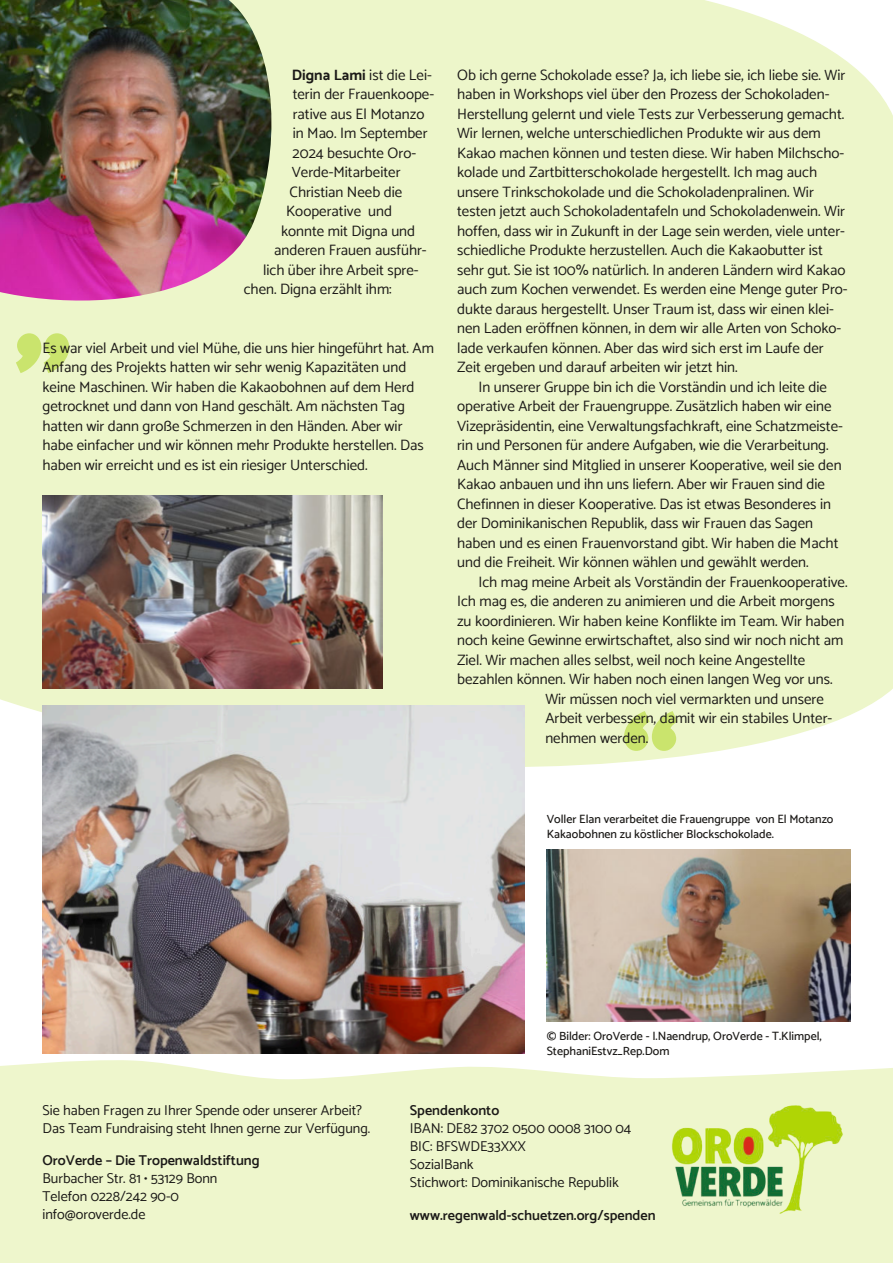
<style>
.page{position:relative;width:893px;height:1263px;background:#fff}
.page>*{position:absolute;margin:0;border:0;box-sizing:border-box;transform-origin:0 0}
.t1{font:900 132.3px "Catamaran";color:#cae46d}
.t2{font:15px/19.5px "Catamaran";color:#1b1917}
.t3{font:14.25px/18px "Catamaran";color:#1b1917}
.t4{font:600 14.25px "Catamaran";color:#1b1917}
.t5{font:500 12px/15px "Catamaran";color:#1b1917}
.s1{font-weight:700}
</style>
<div class="page">
<svg style="left:0;top:506px;width:893px;height:322px;fill:#edf6ca"></svg>
<div style="left:0;top:0;width:893px;height:506px;background:#edf6ca"></div>
<div style="left:0;top:1060px;width:893px;height:203px;background:#eef6cc"></div>
<img style="left:662px;top:1100px;width:191px;height:119px">
<img style="left:0;top:0;width:272px;height:301px">
<img style="left:547px;top:850px;width:303px;height:171px">
<img style="left:43px;top:706px;width:481px;height:348px">
<img style="left:43px;top:495px;width:339px;height:194px">
<p class="t2" style="left:292px;top:65px;width:142px"><span class="s1">Digna Lami</span> ist die Lei-</p>
<p class="t2" style="left:293px;top:84px;width:143px">terin der Frauenkoope-</p>
<p class="t2" style="left:293px;top:104px;width:133px">rative aus El Motanzo</p>
<p class="t2" style="left:293px;top:123px;width:136px">in Mao. Im September</p>
<p class="t2" style="left:293px;top:143px;width:125px">2024 besuchte Oro-</p>
<p class="t2" style="left:292px;top:162px;width:110px">Verde-Mitarbeiter</p>
<p class="t2" style="left:290px;top:182px;width:114px">Christian Neeb die</p>
<p class="t2" style="left:286px;top:201px;width:107px">Kooperative und</p>
<p class="t2" style="left:281px;top:221px;width:136px">konnte mit Digna und</p>
<p class="t2" style="left:274px;top:240px;width:154px">anderen Frauen ausführ-</p>
<p class="t2" style="left:263px;top:260px;width:157px">lich über ihre Arbeit spre-</p>
<p class="t2" style="left:244px;top:279px;width:150px">chen. Digna erzählt ihm:</p>
<h1 class="t1" style="left:13px;top:230px;width:61px">„</h1>
<p class="t2" style="left:43px;top:338px;width:393px">Es war viel Arbeit und viel Mühe, die uns hier hingeführt hat. Am Anfang des Projekts hatten wir sehr wenig Kapazitäten und keine Maschinen. Wir haben die Kakaobohnen auf dem Herd getrocknet und dann von Hand geschält. Am nächsten Tag hatten wir dann große Schmerzen in den Händen. Aber wir habe einfacher und wir können mehr Produkte herstellen. Das haben wir erreicht und es ist ein riesiger Unterschied.</p>
<p class="t2" style="left:457px;top:65px;width:392px">Ob ich gerne Schokolade esse? Ja, ich liebe sie, ich liebe sie. Wir haben in Workshops viel über den Prozess der Schokoladen-Herstellung gelernt und viele Tests zur Verbesserung gemacht.<br>Wir lernen, welche unterschiedlichen Produkte wir aus dem Kakao machen können und testen diese. Wir haben Milchscho&shy;kolade und Zartbitterschokolade hergestellt. Ich mag auch unsere Trinkschokolade und die Schokoladenpralinen. Wir testen jetzt auch Schokoladentafeln und Schokoladenwein. Wir hoffen, dass wir in Zukunft in der Lage sein werden, viele unter&shy;schiedliche Produkte herzustellen. Auch die Kakaobutter ist sehr gut. Sie ist 100% natürlich. In anderen Ländern wird Kakao auch zum Kochen verwendet. Es werden eine Menge guter Pro&shy;dukte daraus hergestellt. Unser Traum ist, dass wir einen klei&shy;nen Laden eröffnen können, in dem wir alle Arten von Schoko&shy;lade verkaufen können. Aber das wird sich erst im Laufe der Zeit ergeben und darauf arbeiten wir jetzt hin.</p>
<p class="t2" style="left:457px;top:377px;width:387px;text-indent:21px">In unserer Gruppe bin ich die Vorständin und ich leite die operative Arbeit der Frauengruppe. Zusätzlich haben wir eine Vizepräsidentin, eine Verwaltungsfachkraft, eine Schatzmeiste&shy;rin und Personen für andere Aufgaben, wie die Verarbeitung.<br>Auch Männer sind Mitglied in unserer Kooperative, weil sie den Kakao anbauen und ihn uns liefern. Aber wir Frauen sind die Chefinnen in dieser Kooperative. Das ist etwas Besonderes in der Dominikanischen Republik, dass wir Frauen das Sagen haben und es einen Frauenvorstand gibt. Wir haben die Macht und die Freiheit. Wir können wählen und gewählt werden.</p>
<p class="t2" style="left:478px;top:572px;width:371px">Ich mag meine Arbeit als Vorständin der Frauenkooperative.</p>
<p class="t2" style="left:457px;top:591px;width:379px">Ich mag es, die anderen zu animieren und die Arbeit morgens</p>
<p class="t2" style="left:457px;top:611px;width:389px">zu koordinieren. Wir haben keine Konflikte im Team. Wir haben</p>
<p class="t2" style="left:457px;top:630px;width:388px">noch keine Gewinne erwirtschaftet, also sind wir noch nicht am</p>
<p class="t2" style="left:457px;top:650px;width:350px">Ziel. Wir machen alles selbst, weil noch keine Angestellte</p>
<p class="t2" style="left:457px;top:669px;width:377px">bezahlen können. Wir haben noch einen langen Weg vor uns.</p>
<p class="t2" style="left:545px;top:689px;width:280px">Wir müssen noch viel vermarkten und unsere</p>
<p class="t2" style="left:545px;top:708px;width:288px">Arbeit verbessern, damit wir ein stabiles Unter-</p>
<p class="t2" style="left:545px;top:728px;width:105px">nehmen werden.</p>
<h1 class="t1" style="left:680px;top:854px;width:61px;rotate:-180deg">„</h1>
<p class="t5" style="left:547px;top:812px;width:288px">Voller Elan verarbeitet die Frauengruppe von El Motanzo<br>Kakaobohnen zu köstlicher Blockschokolade.</p>
<p class="t5" style="left:547px;top:1028px;width:277px">© Bilder: OroVerde - I.Naendrup, OroVerde - T.Klimpel,<br>StephaniEstvz_Rep.Dom</p>
<p class="t3" style="left:43px;top:1101px;width:329px">Sie haben Fragen zu Ihrer Spende oder unserer Arbeit?<br>Das Team Fundraising steht Ihnen gerne zur Verfügung.</p>
<p class="t4" style="left:43px;top:1152px;width:219px">OroVerde – Die Tropenwaldstiftung</p>
<p class="t3" style="left:43px;top:1169px;width:176px">Burbacher Str. 81 • 53129 Bonn<br>Telefon 0228/242 90-0 info@oroverde.de</p>
<p class="t4" style="left:410px;top:1102px;width:91px">Spendenkonto</p>
<p class="t3" style="left:410px;top:1119px;width:223px">IBAN: DE82 3702 0500 0008 3100 04<br>BIC: BFSWDE33XXX<br>SozialBank<br>Stichwort: Dominikanische Republik</p>
<p class="t4" style="left:410px;top:1207px;width:247px">www.regenwald-schuetzen.org/spenden</p>
</div>
